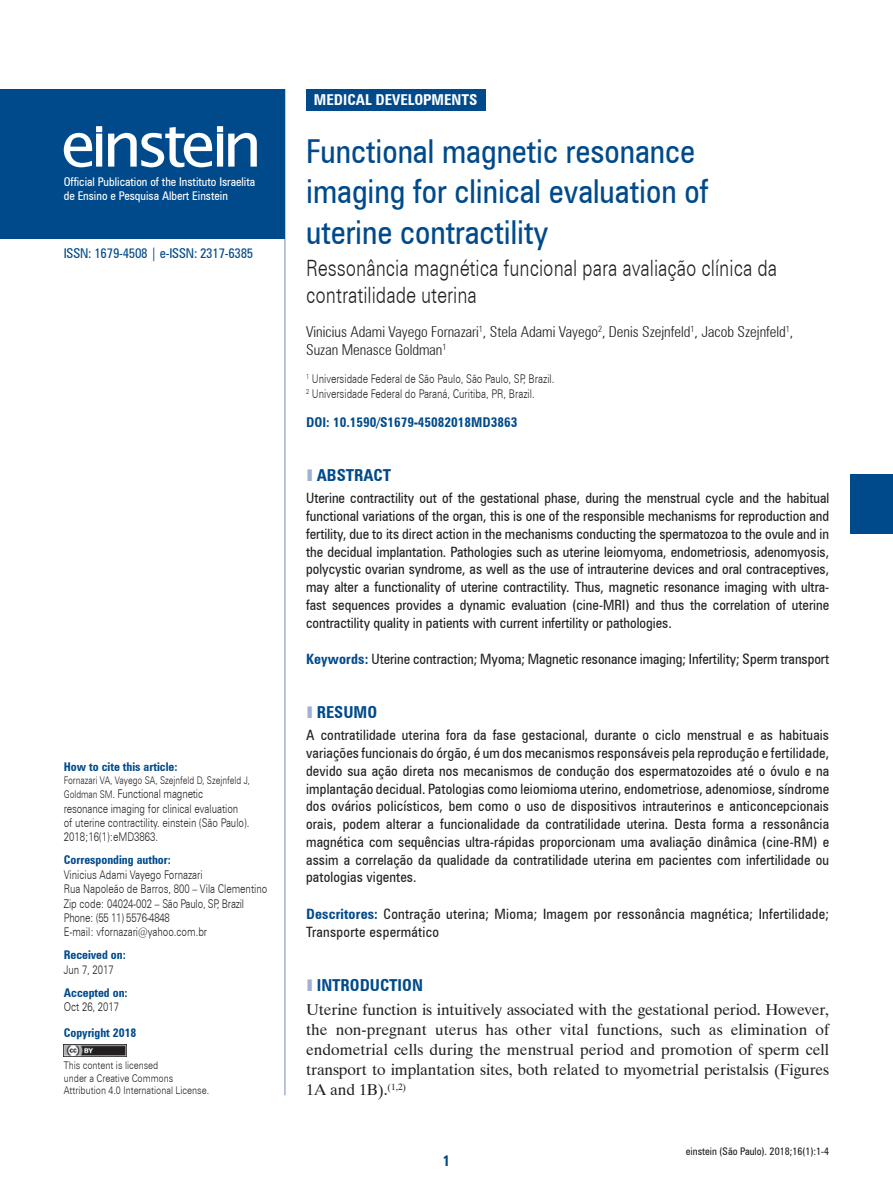
<style>
.page{position:relative;width:893px;height:1191px;background:#fff}
.page>*{position:absolute;margin:0;border:0;box-sizing:border-box;transform-origin:0 0}
.t1{font:condensed 33px/40px "Zurich BT";color:#004a8b}
.t2{font:300 22.5px/27.5px "Zurich BT";color:#231f20;scale:.8 1}
.t3{font:700 condensed 16.5px "Zurich BT";color:#004a8b}
.t4{font:15.75px/20px "Dutch 801 BT";letter-spacing:-.01em;color:#231f20;text-align:justify}
.t5{font:300 condensed 15px/18.5px "Zurich BT";color:#231f20}
.t6{font:700 condensed 15px "Zurich BT";color:#fff}
.t7{font:700 condensed 15px "Zurich BT";color:#004a8b}
.t8{font:condensed 14.25px/17.7px "Zurich BT";letter-spacing:.01em;color:#231f20;text-align:justify}
.t9{font:700 condensed 13.5px "Zurich BT";color:#004a8b}
.t10{font:condensed 13.5px "Zurich BT";letter-spacing:-.02em;color:#004a8b}
.t11{font:300 12px/14.4px "Zurich BT";color:#231f20;scale:.8 1}
.t12{font:700 condensed 12px "Zurich BT";color:#004a8b}
.t13{font:condensed 12px/14.4px "Zurich BT";color:#fff}
.t14{font:300 10.5px/12.6px "Zurich BT";color:#231f20;scale:.85 1}
.t15{font:300 10.5px "Zurich BT";color:#231f20;scale:.8 1}
.t16{font:condensed 10.5px "Zurich BT";color:#231f20}
.s1{font-size:10.5px}
.s2{color:#a2b0d2}
.s3{font-weight:700;color:#004a8b}
</style>
<div class="page">
<img style="left:64px;top:1044px;width:63px;height:12px">
<hr style="left:284px;top:89px;width:2px;height:1006px;background:#a2b0d2">
<div style="left:0;top:89px;width:284px;height:149px;background:#004a8b"></div>
<div style="left:850px;top:474px;width:43px;height:60px;background:#004a8b"></div>
<svg style="left:108px;top:126px;width:149px;height:41px"></svg>
<svg style="left:64px;top:126px;width:38px;height:41px"></svg>
<div style="left:306px;top:89px;width:179px;height:21px;background:#004a8b"></div>
<p class="t13" style="left:64px;top:174px;width:193px">Official Publication of the Instituto Israelita de Ensino e Pesquisa Albert Einstein</p>
<p class="t10" style="left:64px;top:245px;width:191px">ISSN: 1679-4508 | e-ISSN: 2317-6385</p>
<p class="t12" style="left:64px;top:759px;width:115px">How to cite this article:</p>
<p class="t15" style="left:64px;top:773px;width:234px">Fornazari VA, Vayego SA, Szejnfeld D, Szejnfeld J,</p>
<p class="t11" style="left:64px;top:786px;width:234px"><span class="s1">Goldman SM</span>. Functional magnetic resonance imaging for clinical evaluation of uterine contractility. einstein (São Paulo).<br>2018;16(1):eMD3863.</p>
<p class="t12" style="left:64px;top:853px;width:109px">Corresponding author:</p>
<p class="t11" style="left:64px;top:867px;width:256px">Vinicius Adami Vayego Fornazari<br>Rua Napoleão de Barros, 800 – Vila Clementino Zip code: 04024-002 – São Paulo, SP, Brazil Phone: (55 11) 5576-4848<br>E-mail: vfornazari@yahoo.com.br</p>
<p class="t12" style="left:64px;top:947px;width:64px">Received on:</p>
<p class="t11" style="left:64px;top:962px;width:64px">Jun 7, 2017</p>
<p class="t12" style="left:64px;top:985px;width:65px">Accepted on:</p>
<p class="t11" style="left:64px;top:999px;width:71px">Oct 26, 2017</p>
<p class="t12" style="left:64px;top:1025px;width:74px">Copyright 2018</p>
<p class="t14" style="left:64px;top:1058px;width:173px">This content is licensed<br>under a Creative Commons<br>Attribution 4.0 International License.</p>
<p class="t6" style="left:314px;top:91px;width:165px">MEDICAL DEVELOPMENTS</p>
<h1 class="t1" style="left:306px;top:131px;width:404px">Functional magnetic resonance imaging for clinical evaluation of uterine contractility</h1>
<h2 class="t2" style="left:306px;top:254px;width:590px">Ressonância magnética funcional para avaliação clínica da contratilidade uterina</h2>
<p class="t5" style="left:306px;top:322px;width:489px">Vinicius Adami Vayego Fornazari<sup>1</sup>, Stela Adami Vayego<sup>2</sup>, Denis Szejnfeld<sup>1</sup>, Jacob Szejnfeld<sup>1</sup>,<br>Suzan Menasce Goldman<sup>1</sup></p>
<p class="t11" style="left:306px;top:371px;width:312px;line-height:14.9px"><sup>1</sup> Universidade Federal de São Paulo, São Paulo, SP, Brazil.<br><sup>2</sup> Universidade Federal do Paraná, Curitiba, PR, Brazil.</p>
<p class="t9" style="left:306px;top:414px;width:213px">DOI: 10.1590/S1679-45082018MD3863</p>
<p class="t3" style="left:306px;top:465px;width:86px"><span class="s2">❚</span> ABSTRACT</p>
<p class="t8" style="left:306px;top:489px;width:524px">Uterine contractility out of the gestational phase, during the menstrual cycle and the habitual functional variations of the organ, this is one of the responsible mechanisms for reproduction and fertility, due to its direct action in the mechanisms conducting the spermatozoa to the ovule and in the decidual implantation. Pathologies such as uterine leiomyoma, endometriosis, adenomyosis, polycystic ovarian syndrome, as well as the use of intrauterine devices and oral contraceptives, may alter a functionality of uterine contractility. Thus, magnetic resonance imaging with ultra&shy;fast sequences provides a dynamic evaluation (cine-MRI) and thus the correlation of uterine contractility quality in patients with current infertility or pathologies.</p>
<p class="t8" style="left:306px;top:650px;width:524px"><span class="s3">Keywords:</span> Uterine contraction; Myoma; Magnetic resonance imaging; Infertility; Sperm transport</p>
<p class="t3" style="left:306px;top:702px;width:72px"><span class="s2">❚</span> RESUMO</p>
<p class="t8" style="left:306px;top:726px;width:524px">A contratilidade uterina fora da fase gestacional, durante o ciclo menstrual e as habituais variações funcionais do órgão, é um dos mecanismos responsáveis pela reprodução e fertilidade, devido sua ação direta nos mecanismos de condução dos espermatozoides até o óvulo e na implantação decidual. Patologias como leiomioma uterino, endometriose, adenomiose, síndrome dos ovários policísticos, bem como o uso de dispositivos intrauterinos e anticoncepcionais orais, podem alterar a funcionalidade da contratilidade uterina. Desta forma a ressonância magnética com sequências ultra-rápidas proporcionam uma avaliação dinâmica (cine-RM) e assim a correlação da qualidade da contratilidade uterina em pacientes com infertilidade ou patologias vigentes.</p>
<p class="t8" style="left:306px;top:905px;width:524px"><span class="s3">Descritores:</span> Contração uterina; Mioma; Imagem por ressonância magnética; Infertilidade;<br>Transporte espermático</p>
<p class="t3" style="left:306px;top:975px;width:118px"><span class="s2">❚</span> INTRODUCTION</p>
<p class="t4" style="left:306px;top:999px;width:525px">Uterine function is intuitively associated with the gestational period. However, the non-pregnant uterus has other vital functions, such as elimination of endometrial cells during the menstrual period and promotion of sperm cell transport to implantation sites, both related to myometrial peristalsis (Figures 1A and 1B).<sup>(1,2)</sup></p>
<p class="t7" style="left:443px;top:1151px;width:9px">1</p>
<p class="t16" style="left:686px;top:1144px;width:145px">einstein (São Paulo). 2018;16(1):1-4</p>
</div>
